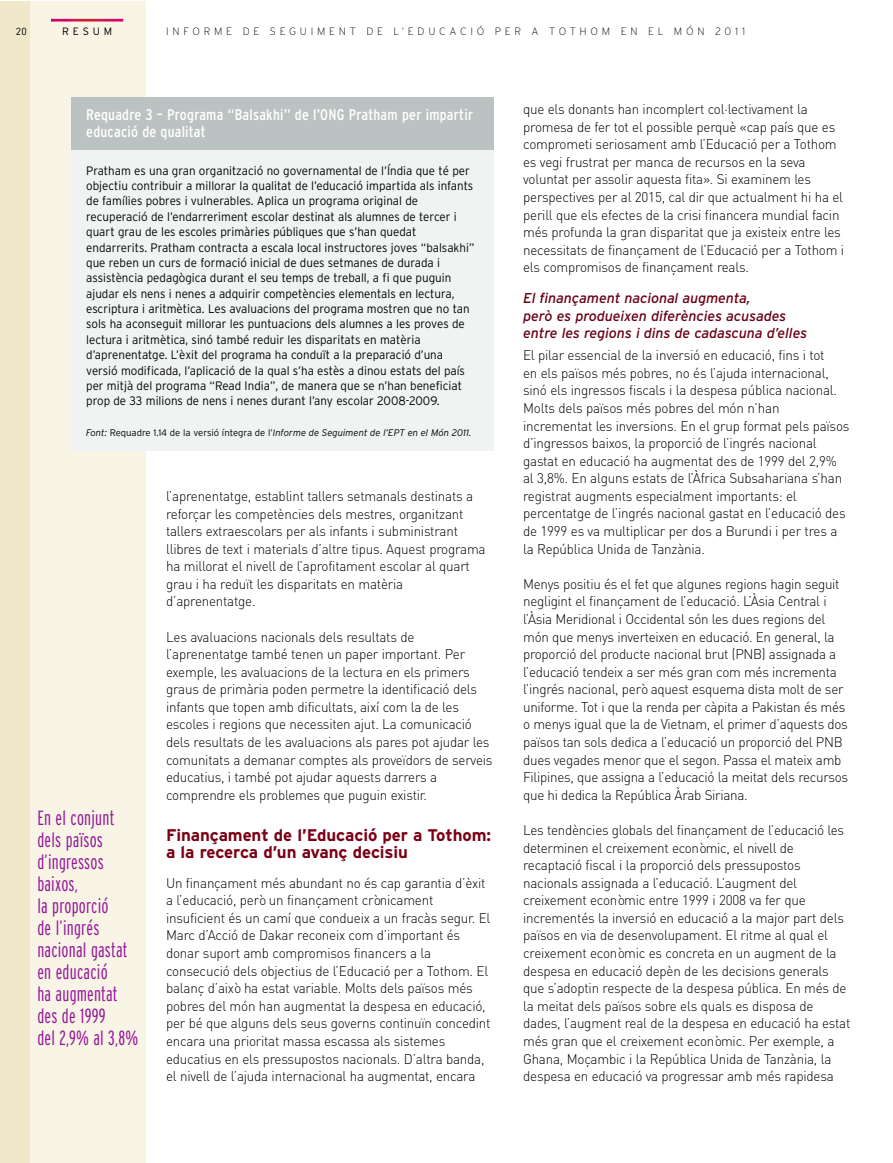
<style>
.page{position:relative;width:893px;height:1163px;background:#fff}
.page>*{position:absolute;margin:0;border:0;box-sizing:border-box;transform-origin:0 0}
.t1{font:300 extra-condensed 20.55px/21.9px "Interstate";letter-spacing:.01em;color:#941797}
.t2{font:700 16.8px/17.5px "Interstate";letter-spacing:-.005em;color:#7a0015}
.t3{font:condensed 15.45px/17.5px "Interstate";letter-spacing:.015em;color:#fff}
.t4{font:italic 14.25px/17.5px "Interstate";letter-spacing:-.005em;color:#690015}
.t5{font:300 13.95px/17.5px "DIN";letter-spacing:-.015em;color:#000;scale:.96 1}
.t6{font:300 12.3px/15.5px "Interstate";color:#000;scale:.95 1}
.t7{font:200 10.65px "Interstate";letter-spacing:.355em;color:#000}
.t8{font:300 10.65px "Interstate";letter-spacing:.355em;color:#000}
.t9{font:10.2px "DIN";color:#000}
.t10{font:italic 300 9.45px "Interstate";color:#000}
.s1{font-style:normal}
</style>
<div class="page">
<div style="left:0;top:1px;width:145px;height:1161px;background:#f8f4e6"></div>
<div style="left:0;top:1px;width:29px;height:1161px;background:#f1e8cc"></div>
<svg style="left:51px;top:19px;width:73px;height:3px"></svg>
<div style="left:72px;top:97px;width:422px;height:354px;background:#f1f3f3"></div>
<div style="left:72px;top:97px;width:422px;height:53px;background:#bac2c2"></div>
<p class="t9" style="left:16px;top:28px;width:13px">20</p>
<p class="t8" style="left:62px;top:27px;width:51px">RESUM</p>
<p class="t7" style="left:166px;top:28px;width:580px">INFORME DE SEGUIMENT DE L’EDUCACIÓ PER A TOTHOM EN EL MÓN 2011</p>
<p class="t3" style="left:86px;top:106px;width:388px">Requadre 3 – Programa “Balsakhi” de l’ONG Pratham per impartir educació de qualitat</p>
<p class="t6" style="left:86px;top:163px;width:410px">Pratham es una gran organització no governamental de l’Índia que té per objectiu contribuir a millorar la qualitat de l’educació impartida als infants de famílies pobres i vulnerables. Aplica un programa original de recuperació de l’endarreriment escolar destinat als alumnes de tercer i quart grau de les escoles primàries públiques que s’han quedat endarrerits. Pratham contracta a escala local instructores joves “balsakhi” que reben un curs de formació inicial de dues setmanes de durada i assistència pedagògica durant el seu temps de treball, a fi que puguin ajudar els nens i nenes a adquirir competències elementals en lectura, escriptura i aritmètica. Les avaluacions del programa mostren que no tan sols ha aconseguit millorar les puntuacions dels alumnes a les proves de lectura i aritmètica, sinó també reduir les disparitats en matèria d’aprenentatge. L’èxit del programa ha conduït a la preparació d’una versió modificada, l’aplicació de la qual s’ha estès a dinou estats del país per mitjà del programa “Read India”, de manera que se n’han beneficiat prop de 33 milions de nens i nenes durant l’any escolar 2008-2009.</p>
<p class="t10" style="left:86px;top:429px;width:387px">Font: <span class="s1">Requadre 1.14 de la versió íntegra de l’</span>Informe de Seguiment de l’EPT en el Món 2011.</p>
<h1 class="t1" style="left:37px;top:808px;width:102px">En el conjunt dels països d’ingressos baixos,<br>la proporció<br>de l’ingrés nacional gastat en educació<br>ha augmentat des de 1999<br>del 2,9% al 3,8%</h1>
<p class="t5" style="left:166px;top:488px;width:334px">l’aprenentatge, establint tallers setmanals destinats a reforçar les competències dels mestres, organitzant tallers extraescolars per als infants i subministrant llibres de text i materials d’altre tipus. Aquest programa ha millorat el nivell de l’aprofitament escolar al quart grau i ha reduït les disparitats en matèria d’aprenentatge.</p>
<p class="t5" style="left:166px;top:629px;width:342px">Les avaluacions nacionals dels resultats de l’aprenentatge també tenen un paper important. Per exemple, les avaluacions de la lectura en els primers graus de primària poden permetre la identificació dels infants que topen amb dificultats, així com la de les escoles i regions que necessiten ajut. La comunicació dels resultats de les avaluacions als pares pot ajudar les comunitats a demanar comptes als proveïdors de serveis educatius, i també pot ajudar aquests darrers a comprendre els problemes que puguin existir.</p>
<p class="t2" style="left:166px;top:827px;width:326px">Finançament de l’Educació per a Tothom: a la recerca d’un avanç decisiu</p>
<p class="t5" style="left:166px;top:875px;width:339px">Un finançament més abundant no és cap garantia d’èxit a l’educació, però un finançament crònicament insuficient és un camí que condueix a un fracàs segur. El Marc d’Acció de Dakar reconeix com d’important és donar suport amb compromisos financers a la consecució dels objectius de l’Educació per a Tothom. El balanç d’això ha estat variable. Molts dels països més pobres del món han augmentat la despesa en educació, per bé que alguns dels seus governs continuïn concedint encara una prioritat massa escassa als sistemes educatius en els pressupostos nacionals. D’altra banda, el nivell de l’ajuda internacional ha augmentat, encara</p>
<p class="t5" style="left:523px;top:102px;width:336px">que els donants han incomplert col·lectivament la promesa de fer tot el possible perquè «cap país que es comprometi seriosament amb l’Educació per a Tothom es vegi frustrat per manca de recursos en la seva voluntat per assolir aquesta fita». Si examinem les perspectives per al 2015, cal dir que actualment hi ha el perill que els efectes de la crisi financera mundial facin més profunda la gran disparitat que ja existeix entre les necessitats de finançament de l’Educació per a Tothom i els compromisos de finançament reals.</p>
<p class="t4" style="left:523px;top:290px;width:286px">El finançament nacional augmenta,<br>però es produeixen diferències acusades entre les regions i dins de cadascuna d’elles</p>
<p class="t5" style="left:523px;top:348px;width:341px">El pilar essencial de la inversió en educació, fins i tot<br>en els països més pobres, no és l’ajuda internacional, sinó els ingressos fiscals i la despesa pública nacional.<br>Molts dels països més pobres del món n’han incrementat les inversions. En el grup format pels països d’ingressos baixos, la proporció de l’ingrés nacional gastat en educació ha augmentat des de 1999 del 2,9% al 3,8%. En alguns estats de l’Àfrica Subsahariana s’han registrat augments especialment importants: el percentatge de l’ingrés nacional gastat en l’educació des de 1999 es va multiplicar per dos a Burundi i per tres a la República Unida de Tanzània.</p>
<p class="t5" style="left:523px;top:576px;width:340px">Menys positiu és el fet que algunes regions hagin seguit negligint el finançament de l’educació. L’Àsia Central i l’Àsia Meridional i Occidental són les dues regions del món que menys inverteixen en educació. En general, la proporció del producte nacional brut (PNB) assignada a l’educació tendeix a ser més gran com més incrementa l’ingrés nacional, però aquest esquema dista molt de ser uniforme. Tot i que la renda per càpita a Pakistan és més o menys igual que la de Vietnam, el primer d’aquests dos països tan sols dedica a l’educació un proporció del PNB dues vegades menor que el segon. Passa el mateix amb Filipines, que assigna a l’educació la meitat dels recursos que hi dedica la República Àrab Siriana.</p>
<p class="t5" style="left:523px;top:822px;width:342px">Les tendències globals del finançament de l’educació les determinen el creixement econòmic, el nivell de recaptació fiscal i la proporció dels pressupostos nacionals assignada a l’educació. L’augment del creixement econòmic entre 1999 i 2008 va fer que incrementés la inversió en educació a la major part dels països en via de desenvolupament. El ritme al qual el creixement econòmic es concreta en un augment de la despesa en educació depèn de les decisions generals que s’adoptin respecte de la despesa pública. En més de la meitat dels països sobre els quals es disposa de dades, l’augment real de la despesa en educació ha estat més gran que el creixement econòmic. Per exemple, a Ghana, Moçambic i la República Unida de Tanzània, la despesa en educació va progressar amb més rapidesa</p>
</div>
